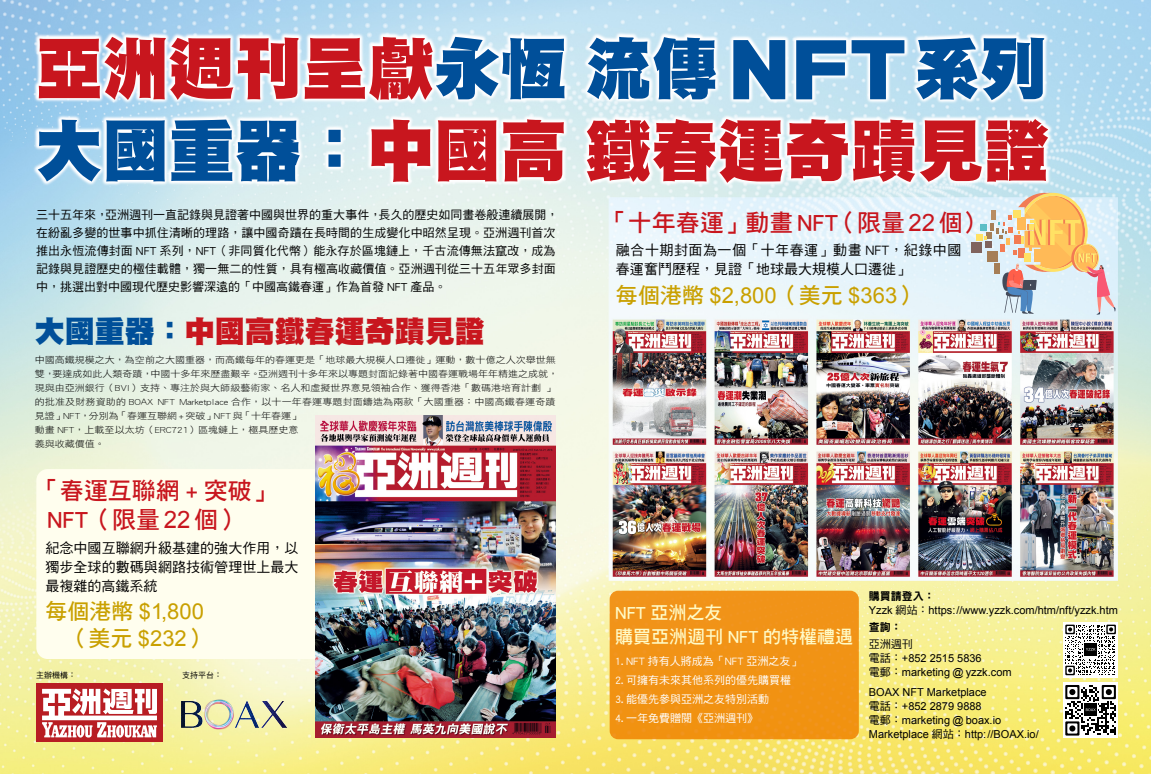
<style>
.page{position:relative;width:1151px;height:774px;background:#fff}
.page>*{position:absolute;margin:0;border:0;box-sizing:border-box;transform-origin:0 0}
.t1{font:67px/82.1px "DF Hei Std W12";color:#c8161e}
.t2{font:30px "DF Hei Std W12";color:#c8161e}
.t3{font:24px/29px "DF Hei Std W7";color:#c8161e}
.t4{font:22px "Arial";color:#c9a000}
.t5{font:22px "DF Hei Std W7";color:#c9a000}
.t6{font:18px/23.7px "DF Hei Std W7";color:#fffbc7}
.t7{font:14px/19px "DF Hei Std W5";letter-spacing:.005em;color:#000;text-align:justify}
.t8{font:12px/18px "DF Hei Std W5";letter-spacing:.005em;color:#000}
.t9{font:11px/14px "Arial";color:#000}
.t10{font:11px "DF Hei Std W5";color:#fff}
.t11{font:11px "DF Hei Std W9";color:#000}
.t12{font:11px "DF Hei Std W5";color:#000}
.t13{font:9px/14px "DF Hei Std W3";color:#000;scale:1.11 1}
.t14{font:8px "DF Hei Std W5";color:#000}
.s1{color:#004f99}
.s2{font-size:87.4px;color:#004f99}
.s3{font-family:"Arial"}
.s4{font-family:"DF Hei Std W7"}
.s5{font-family:"DF Hei Std W5"}
</style>
<div class="page">
<img style="left:0;top:0;width:1151px;height:774px">
<div style="left:36px;top:469px;width:359px;height:190px;background:#fffeee;border-radius:11px"></div>
<img style="left:316px;top:415px;width:240px;height:323px">
<img style="left:170px;top:697px;width:126px;height:34px">
<div style="left:36px;top:683px;width:127px;height:59px;background:#b81d23"></div>
<svg style="left:42px;top:688px;width:115px;height:49px"></svg>
<div style="left:1063px;top:622px;width:55px;height:55px;background:#fff"></div>
<svg style="left:1065px;top:625px;width:51px;height:50px"></svg>
<div style="left:1063px;top:683px;width:55px;height:55px;background:#fff"></div>
<svg style="left:1065px;top:685px;width:51px;height:50px"></svg>
<div style="left:610px;top:591px;width:249px;height:148px;background:#f19315;border-radius:9px"></div>
<div style="left:972px;top:242px;width:10px;height:10px;background:#7f635d"></div>
<div style="left:976px;top:234px;width:7px;height:6px;background:#ffe164"></div>
<div style="left:980px;top:224px;width:7px;height:7px;background:#5cbec6"></div>
<svg style="left:984px;top:193px;width:131px;height:122px;background:#e1d1b8"></svg>
<h1 class="t1" style="left:36px;top:26px;width:1015px">亞洲週刊呈獻<span class="s1">永恆流傳</span><span class="s2">NFT</span><span class="s1">系列大國重器：</span>中國高鐵春運奇蹟見證</h1>
<p class="t8" style="left:36px;top:206px;width:524px">三十五年來，亞洲週刊一直記錄與見證著中國與世界的重大事件，長久的歷史如同畫卷般連續展開，在紛亂多變的世事中抓住清晰的理路，讓中國奇蹟在長時間的生成變化中昭然呈現。亞洲週刊首次推出永恆流傳封面 NFT 系列，NFT（非同質化代幣）能永存於區塊鏈上，千古流傳無法竄改，成為記錄與見證歷史的極佳載體，獨一無二的性質，具有極高收藏價值。亞洲週刊從三十五年眾多封面中，挑選出對中國現代歷史影響深遠的「中國高鐵春運」作為首發 NFT 產品。</p>
<h2 class="t2" style="left:35px;top:315px;width:451px"><span class="s1">大國重器：</span>中國高鐵春運奇蹟見證</h2>
<p class="t13" style="left:35px;top:353px;width:473px">中國高鐵規模之大，為空前之大國重器，而高鐵每年的春運更是「地球最大規模人口遷徙」運動，數十億之人次舉世無雙，要達成如此人類奇蹟，中國十多年來歷盡艱辛。亞洲週刊十多年來以專題封面記錄著中國春運戰場年年精進之成就，現與由亞洲銀行（BVI）支持、專注於與大師級藝術家、名人和虛擬世界意見領袖合作、獲得香港「數碼港培育計劃 」的批准及財務資助的 BOAX NFT Marketplace 合作，以十一年春運專題封面鑄造為兩款「大國重器：中國高鐵春運奇蹟見證」NFT，分別為「春運互聯網 + 突破」NFT 與「十年春運」<br>動畫 NFT，上載至以太坊（ERC721）區塊鏈上，極具歷史意<br>義與收藏價值。</p>
<h3 class="t3" style="left:47px;top:475px;width:230px;text-indent:-11px">「春運互聯網 + 突破」<br>NFT（限量<span class="s3">22</span>個）</h3>
<h3 class="t7" style="left:45px;top:538px;width:255px">紀念中國互聯網升級基建的強大作用，以獨步全球的數碼與網路技術管理世上最大最複雜的高鐵系統</h3>
<h3 class="t4" style="left:45px;top:597px;width:160px"><span class="s4">每個港幣</span> $1,800</h3>
<h3 class="t5" style="left:66px;top:627px;width:144px">（美元 <span class="s3">$232</span>）</h3>
<p class="t14" style="left:36px;top:671px;width:41px">主辦機構：</p>
<p class="t14" style="left:182px;top:671px;width:41px">支持平台：</p>
<h3 class="t3" style="left:604px;top:208px;width:382px">「十年春運」動畫NFT（限量<span class="s3">22</span>個）</h3>
<h3 class="t7" style="left:616px;top:240px;width:347px">融合十期封面為一個「十年春運」動畫 NFT，紀錄中國春運奮鬥歷程，見證「地球最大規模人口遷徙」</h3>
<h3 class="t4" style="left:616px;top:280px;width:305px"><span class="s4">每個港幣</span> $2,800<span class="s4">（美元</span> $363<span class="s4">）</span></h3>
<h3 class="t6" style="left:615px;top:601px;width:239px">NFT 亞洲之友<br>購買亞洲週刊 NFT 的特權禮遇</h3>
<p class="t10" style="left:615px;top:655px;width:188px">1. NFT 持有人將成為「NFT 亞洲之友」</p>
<p class="t10" style="left:615px;top:674px;width:177px">2. 可擁有未來其他系列的優先購買權</p>
<p class="t10" style="left:615px;top:693px;width:155px">3. 能優先參與亞洲之友特別活動</p>
<p class="t10" style="left:615px;top:712px;width:144px">4. 一年免費贈閱《亞洲週刊》</p>
<p class="t11" style="left:869px;top:590px;width:67px">購買請登入：</p>
<p class="t9" style="left:869px;top:603px;width:250px">Yzzk <span class="s5">網站：</span>https://www.yzzk.com/htm/nft/yzzk.htm</p>
<p class="t11" style="left:869px;top:621px;width:34px">查詢：</p>
<p class="t12" style="left:869px;top:638px;width:45px">亞洲週刊</p>
<p class="t9" style="left:869px;top:651px;width:144px"><span class="s5">電話：</span>+852 2515 5836<br><span class="s5">電郵：</span>marketing @ yzzk.com</p>
<p class="t9" style="left:869px;top:685px;width:171px">BOAX NFT Marketplace<br><span class="s5">電話：</span>+852 2879 9888<br><span class="s5">電郵：</span>marketing @ boax.io<br>Marketplace <span class="s5">網站：</span>http://BOAX.io/</p>
</div>
